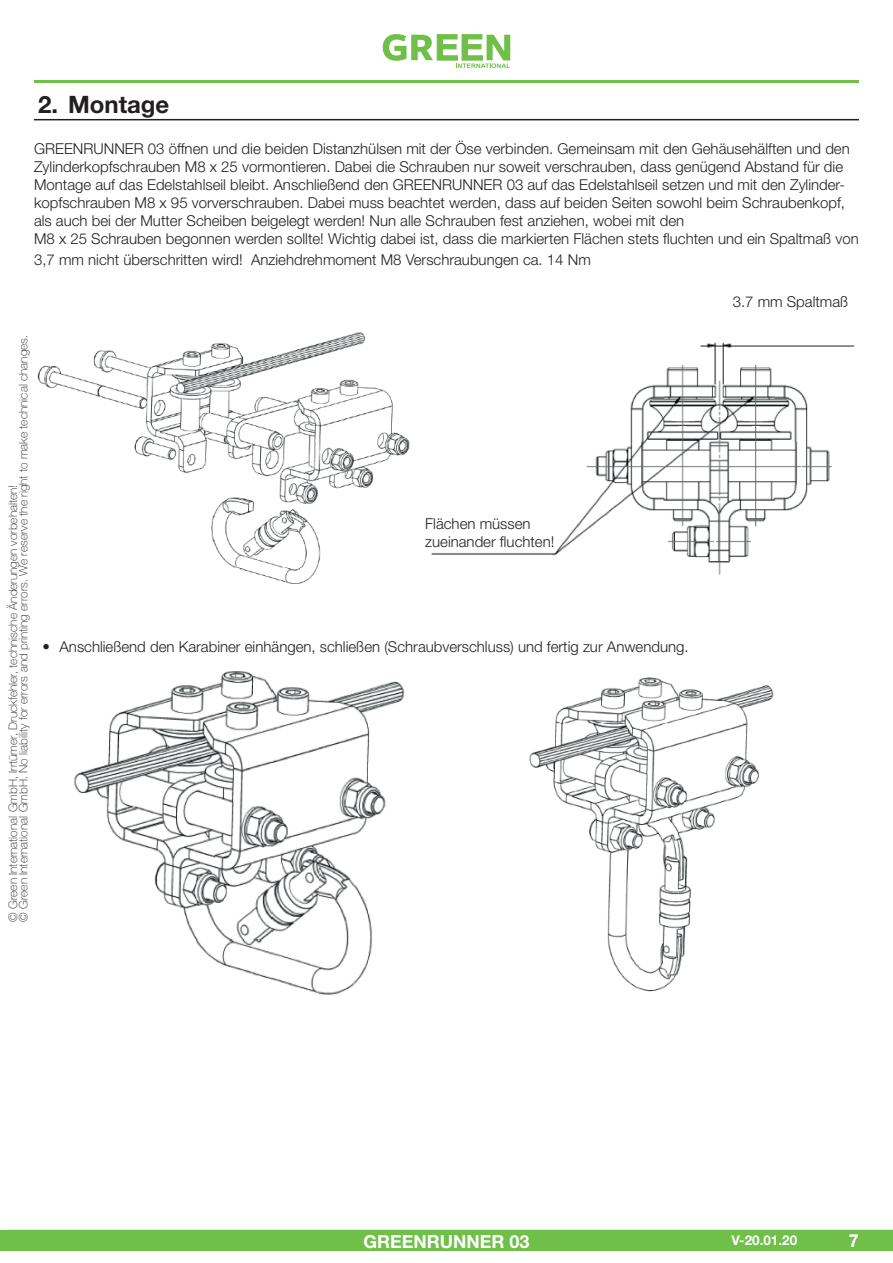
<style>
.page{position:relative;width:893px;height:1263px;background:#fff}
.page>*{position:absolute;margin:0;border:0;box-sizing:border-box;transform-origin:0 0}
.t1{font:700 24px "Helvetica Neue LT Std";color:#231f20}
.t2{font:700 18px "Helvetica Neue LT Std";color:#fff}
.t3{font:300 15px/18px "Helvetica Neue LT Std";color:#231f20}
.t4{font:700 13.5px "Helvetica Neue LT Std";color:#fff}
.t5{font:100 11.7px/10.5px "Helvetica Neue LT Std";color:#231f20}
</style>
<div class="page">
<svg style="left:383px;top:34px;width:127px;height:34px"></svg>
<hr style="left:34px;top:80px;width:825px;height:3px;background:#70bf49">
<svg style="left:0;top:1229px;width:893px;height:23px;background:#7ac356"></svg>
<hr style="left:34px;top:119px;width:825px;height:1px;background:#231f20">
<img style="left:37px;top:332px;width:373px;height:252px">
<img style="left:431px;top:342px;width:423px;height:233px">
<img style="left:74px;top:671px;width:331px;height:324px">
<img style="left:529px;top:677px;width:245px;height:315px">
<h1 class="t1" style="left:38px;top:89px;width:133px">2. Montage</h1>
<p class="t3" style="left:34px;top:139px;width:826px">GREENRUNNER 03 öffnen und die beiden Distanzhülsen mit der Öse verbinden. Gemeinsam mit den Gehäusehälften und den Zylinderkopfschrauben M8 x 25 vormontieren. Dabei die Schrauben nur soweit verschrauben, dass genügend Abstand für die Montage auf das Edelstahlseil bleibt. Anschließend den GREENRUNNER 03 auf das Edelstahlseil setzen und mit den Zylinder&shy;kopfschrauben M8 x 95 vorverschrauben. Dabei muss beachtet werden, dass auf beiden Seiten sowohl beim Schraubenkopf, als auch bei der Mutter Scheiben beigelegt werden! Nun alle Schrauben fest anziehen, wobei mit den<br>M8 x 25 Schrauben begonnen werden sollte! Wichtig dabei ist, dass die markierten Flächen stets fluchten und ein Spaltmaß von</p>
<p class="t3" style="left:34px;top:250px;width:558px">3,7 mm nicht überschritten wird! Anziehdrehmoment M8 Verschraubungen ca. 14 Nm</p>
<p class="t5" style="left:8px;top:922px;width:589px;rotate:-90deg">© Green International GmbH, Irrtümer, Druckfehler, technische Änderungen vorbehalten!<br>© Green International GmbH. No liability for errors and printing errors. We reserve the right to make technical changes.</p>
<p class="t3" style="left:425px;top:514px;width:131px">Flächen müssen zueinander fluchten!</p>
<p class="t3" style="left:43px;top:637px;width:648px">• Anschließend den Karabiner einhängen, schließen (Schraubverschluss) und fertig zur Anwendung.</p>
<p class="t3" style="left:733px;top:293px;width:117px">3.7 mm Spaltmaß</p>
<p class="t2" style="left:363px;top:1230px;width:168px">GREENRUNNER 03</p>
<p class="t4" style="left:731px;top:1232px;width:67px">V-20.01.20</p>
<p class="t2" style="left:849px;top:1229px;width:12px">7</p>
</div>
